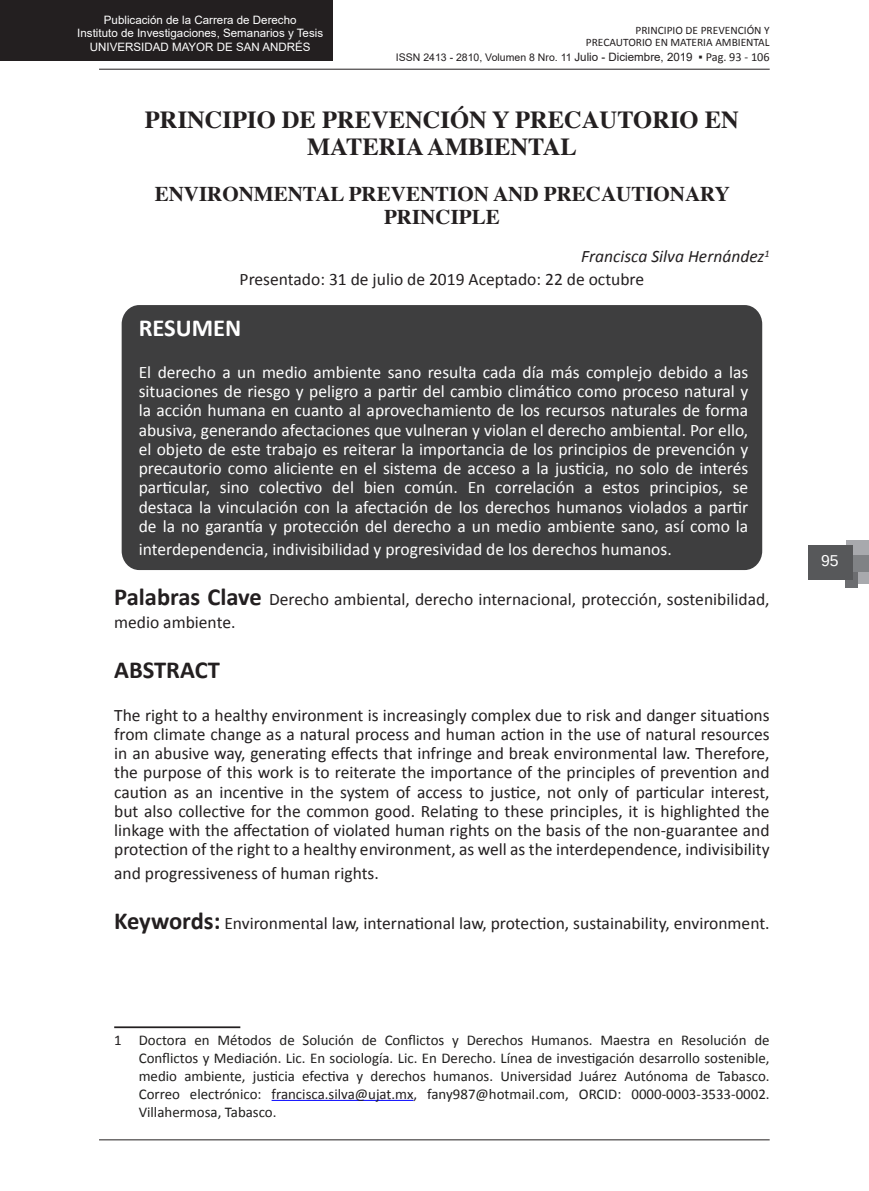
<style>
.page{position:relative;width:869px;height:1191px;background:#fff}
.page>*{position:absolute;margin:0;border:0;box-sizing:border-box;transform-origin:0 0}
.t1{font:700 24.5px/26.9px "Times";color:#231f20;text-align:center}
.t2{font:700 24.5px "Calibri";color:#231f20}
.t3{font:700 24.5px "Calibri";color:#fff}
.t4{font:700 21px/23.1px "Times";color:#231f20;text-align:center}
.t5{font:17.5px/19.2px "Calibri";color:#231f20}
.t6{font:17.5px/19.2px "Calibri";color:#fff;text-align:justify}
.t7{font:italic 17.5px "Calibri";color:#231f20}
.t8{font:15.75px "Arimo";color:#fff}
.t9{font:14.88px/17.8px "Calibri";color:#201f1e;text-align:justify}
.t10{font:11.55px/13.8px "Arial";color:#fff;text-align:center}
.t11{font:11.38px/12.6px "Calibri";color:#231f20;text-align:right}
.t12{font:10.5px "Arial";color:#231f20}
.s1{font-size:11.55px}
.s2{font-family:"Calibri";font-size:12.25px}
.s3{font-weight:700;font-size:24.5px}
.s4{color:#231f20}
</style>
<div class="page">
<div style="left:0;top:0;width:333px;height:60px;background:#231f20"></div>
<hr style="left:99px;top:69px;width:670px;height:1px;background:#231f20">
<hr style="left:99px;top:1139px;width:670px;height:1px;background:#231f20">
<div style="left:846px;top:540px;width:22px;height:44px;background:#a8a9ad"></div>
<div style="left:845px;top:571px;width:12px;height:16px;background:#6c6d70"></div>
<div style="left:852px;top:555px;width:16px;height:16px;background:#808285"></div>
<div style="left:807px;top:545px;width:45px;height:35px;background:#57585a"></div>
<div style="left:122px;top:305px;width:639px;height:265px;background:#3e3e3f;border-radius:18px"></div>
<hr style="left:114px;top:1026px;width:126px;height:2px;background:#231f20">
<hr style="left:271px;top:1099px;width:142px;height:1px;background:#00f">
<p class="t10" style="left:77px;top:12px;width:247px">Publicación de la Carrera de Derecho<br>Instituto de Investigaciones, Semanarios y Tesis<br>UNIVERSIDAD MAYOR DE SAN ANDRÉS</p>
<p class="t11" style="left:585px;top:24px;width:185px">PRINCIPIO DE PREVENCIÓN Y<br>PRECAUTORIO EN MATERIA AMBIENTAL</p>
<p class="t12" style="left:396px;top:50px;width:375px">ISSN 2413 - 2810, Volumen 8 Nro. 11 <span class="s1">Julio - Diciembre, 2019</span> <span class="s2">▪ Pag. 93 - 106</span></p>
<p class="t1" style="left:145px;top:103px;width:595px">PRINCIPIO DE PREVENCIÓN Y PRECAUTORIO EN<br>MATERIA AMBIENTAL</p>
<p class="t4" style="left:155px;top:180px;width:576px">ENVIRONMENTAL PREVENTION AND PRECAUTIONARY<br>PRINCIPLE</p>
<p class="t7" style="left:581px;top:245px;width:190px">Francisca Silva Hernández<sup>1</sup></p>
<p class="t5" style="left:239px;top:270px;width:406px">Presentado: 31 de julio de 2019 Aceptado: 22 de octubre</p>
<p class="t3" style="left:139px;top:312px;width:104px">RESUMEN</p>
<p class="t6" style="left:139px;top:362px;width:611px">El derecho a un medio ambiente sano resulta cada día más complejo debido a las situaciones de riesgo y peligro a partir del cambio climático como proceso natural y la acción humana en cuanto al aprovechamiento de los recursos naturales de forma abusiva, generando afectaciones que vulneran y violan el derecho ambiental. Por ello, el objeto de este trabajo es reiterar la importancia de los principios de prevención y precautorio como aliciente en el sistema de acceso a la justicia, no solo de interés particular, sino colectivo del bien común. En correlación a estos principios, se destaca la vinculación con la afectación de los derechos humanos violados a partir de la no garantía y protección del derecho a un medio ambiente sano, así como la</p>
<p class="t6" style="left:139px;top:539px;width:534px">interdependencia, indivisibilidad y progresividad de los derechos humanos.</p>
<p class="t5" style="left:114px;top:588px;width:656px;line-height:23.1px"><span class="s3">Palabras Clave</span> Derecho ambiental, derecho internacional, protección, sostenibilidad, medio ambiente.</p>
<p class="t2" style="left:114px;top:654px;width:107px">ABSTRACT</p>
<p class="t5" style="left:114px;top:705px;width:656px;text-align:justify">The right to a healthy environment is increasingly complex due to risk and danger situations from climate change as a natural process and human action in the use of natural resources in an abusive way, generating effects that infringe and break environmental law. Therefore, the purpose of this work is to reiterate the importance of the principles of prevention and caution as an incentive in the system of access to justice, not only of particular interest, but also collective for the common good. Relating to these principles, it is highlighted the linkage with the affectation of violated human rights on the basis of the non-guarantee and protection of the right to a healthy environment, as well as the interdependence, indivisibility</p>
<p class="t5" style="left:114px;top:863px;width:266px">and progressiveness of human rights.</p>
<p class="t5" style="left:114px;top:913px;width:656px"><span class="s3">Keywords:</span> Environmental law, international law, protection, sustainability, environment.</p>
<p class="t9" style="left:139px;top:1031px;width:632px;text-indent:-24px"><span class="s4">1</span> Doctora en Métodos de Solución de Conflictos y Derechos Humanos. Maestra en Resolución de Conflictos y Mediación. Lic. En sociología. Lic. En Derecho. Línea de investigación desarrollo sostenible, medio ambiente, justicia efectiva y derechos humanos. Universidad Juárez Autónoma de Tabasco.<br>Correo electrónico<span class="s4">: francisca.silva@ujat.mx, fa</span>ny987@hotmail.com, ORCID: 0000-0003-3533-0002.<br>Villahermosa, Tabasco.</p>
<p class="t8" style="left:820px;top:550px;width:19px">95</p>
</div>
